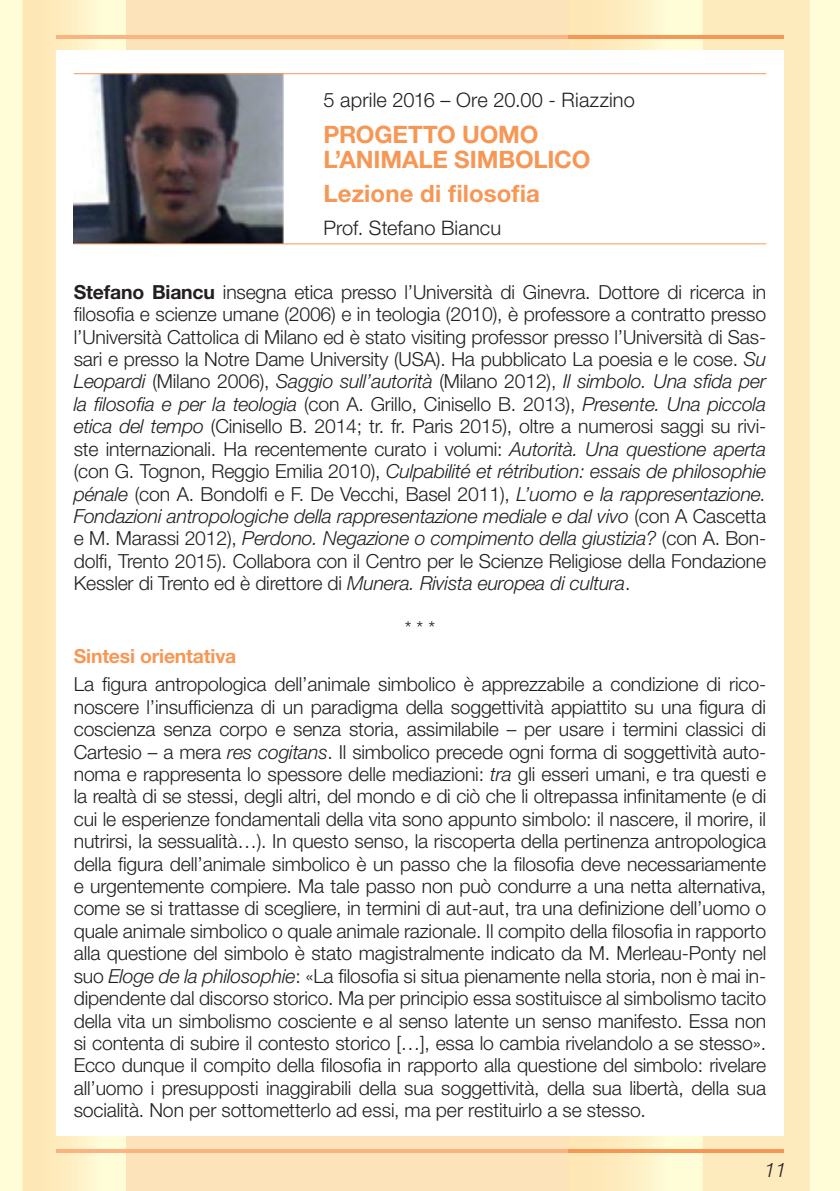
<style>
.page{position:relative;width:840px;height:1191px;background:#fff}
.page>*{position:absolute;margin:0;border:0;box-sizing:border-box;transform-origin:0 0}
.t1{font:700 24px/25px "Helvetica Neue";letter-spacing:-.005em;color:#f79755}
.t2{font:300 20px "Helvetica Neue";letter-spacing:.005em;color:#231f20}
.t3{font:italic 300 20px "Helvetica Neue";color:#231f20}
.t4{font:300 19.4px/22.4px "Helvetica Neue";letter-spacing:-.01em;color:#231f20;text-align:justify}
.t5{font:700 19.4px "Helvetica Neue";letter-spacing:-.01em;color:#f79755}
.s1{font-weight:700}
.s2{font-style:italic}
</style>
<div class="page">
<div style="left:0;top:0;width:839px;height:1191px;background:#fffcd8"></div>
<div style="left:702px;top:0;width:107px;height:1191px;background:#feebbd"></div>
<div style="left:126px;top:0;width:442px;height:1191px;background:#fde3b9"></div>
<svg style="left:23px;top:0;width:76px;height:1191px;background:#fee8b8"></svg>
<svg style="left:568px;top:0;width:99px;height:1191px"></svg>
<div style="left:56px;top:50px;width:727px;height:1085px;background:#fff"></div>
<hr style="left:57px;top:35px;width:710px;height:4px;background:#fab381">
<hr style="left:568px;top:35px;width:215px;height:4px;background:#f79755">
<hr style="left:57px;top:1149px;width:710px;height:4px;background:#fab381">
<hr style="left:568px;top:1149px;width:215px;height:4px;background:#f79755">
<img style="left:74px;top:74px;width:209px;height:169px">
<hr style="left:74px;top:73px;width:691px;height:1px;background:#f79755">
<hr style="left:74px;top:243px;width:691px;height:1px;background:#f79755">
<p class="t2" style="left:323px;top:87px;width:313px">5 aprile 2016 – Ore 20.00 - Riazzino</p>
<p class="t1" style="left:323px;top:121px;width:268px">PROGETTO UOMO<br>L’ANIMALE SIMBOLICO</p>
<p class="t1" style="left:323px;top:180px;width:218px">Lezione di filosofia</p>
<p class="t2" style="left:323px;top:216px;width:179px">Prof. Stefano Biancu</p>
<p class="t4" style="left:74px;top:280px;width:693px"><span class="s1">Stefano Biancu</span> insegna etica presso l’Università di Ginevra. Dottore di ricerca in filosofia e scienze umane (2006) e in teologia (2010), è professore a contratto presso l’Università Cattolica di Milano ed è stato visiting professor presso l’Università di Sas&shy;sari e presso la Notre Dame University (USA). Ha pubblicato La poesia e le cose. <span class="s2">Su Leopardi</span> (Milano 2006), <span class="s2">Saggio sull’autorità</span> (Milano 2012), <span class="s2">Il simbolo. Una sfida per la filosofia e per la teologia</span> (con A. Grillo, Cinisello B. 2013), <span class="s2">Presente. Una piccola etica del tempo</span> (Cinisello B. 2014; tr. fr. Paris 2015), oltre a numerosi saggi su rivi&shy;ste internazionali. Ha recentemente curato i volumi: <span class="s2">Autorità. Una questione aperta </span>(con G. Tognon, Reggio Emilia 2010), <span class="s2">Culpabilité et rétribution: essais de philosophie pénale</span> (con A. Bondolfi e F. De Vecchi, Basel 2011), <span class="s2">L’uomo e la rappresentazione.<br>Fondazioni antropologiche della rappresentazione mediale e dal vivo</span> (con A Cascetta e M. Marassi 2012), <span class="s2">Perdono. Negazione o compimento della giustizia?</span> (con A. Bon&shy;dolfi, Trento 2015). Collabora con il Centro per le Scienze Religiose della Fondazione Kessler di Trento ed è direttore di <span class="s2">Munera. Rivista europea di cultura</span>.</p>
<p class="t4" style="left:404px;top:616px;width:32px">* * *</p>
<p class="t5" style="left:74px;top:644px;width:164px">Sintesi orientativa</p>
<p class="t4" style="left:74px;top:673px;width:693px">La figura antropologica dell’animale simbolico è apprezzabile a condizione di rico&shy;noscere l’insufficienza di un paradigma della soggettività appiattito su una figura di coscienza senza corpo e senza storia, assimilabile – per usare i termini classici di Cartesio – a mera <span class="s2">res cogitans</span>. Il simbolico precede ogni forma di soggettività auto&shy;noma e rappresenta lo spessore delle mediazioni: <span class="s2">tra</span> gli esseri umani, e tra questi e la realtà di se stessi, degli altri, del mondo e di ciò che li oltrepassa infinitamente (e di cui le esperienze fondamentali della vita sono appunto simbolo: il nascere, il morire, il nutrirsi, la sessualità…). In questo senso, la riscoperta della pertinenza antropologica della figura dell’animale simbolico è un passo che la filosofia deve necessariamente e urgentemente compiere. Ma tale passo non può condurre a una netta alternativa, come se si trattasse di scegliere, in termini di aut-aut, tra una definizione dell’uomo o quale animale simbolico o quale animale razionale. Il compito della filosofia in rapporto alla questione del simbolo è stato magistralmente indicato da M. Merleau-Ponty nel suo <span class="s2">Eloge de la philosophie</span>: «La filosofia si situa pienamente nella storia, non è mai in&shy;dipendente dal discorso storico. Ma per principio essa sostituisce al simbolismo tacito della vita un simbolismo cosciente e al senso latente un senso manifesto. Essa non si contenta di subire il contesto storico […], essa lo cambia rivelandolo a se stesso».<br>Ecco dunque il compito della filosofia in rapporto alla questione del simbolo: rivelare all’uomo i presupposti inaggirabili della sua soggettività, della sua libertà, della sua socialità. Non per sottometterlo ad essi, ma per restituirlo a se stesso.</p>
<p class="t3" style="left:764px;top:1157px;width:24px">11</p>
</div>
